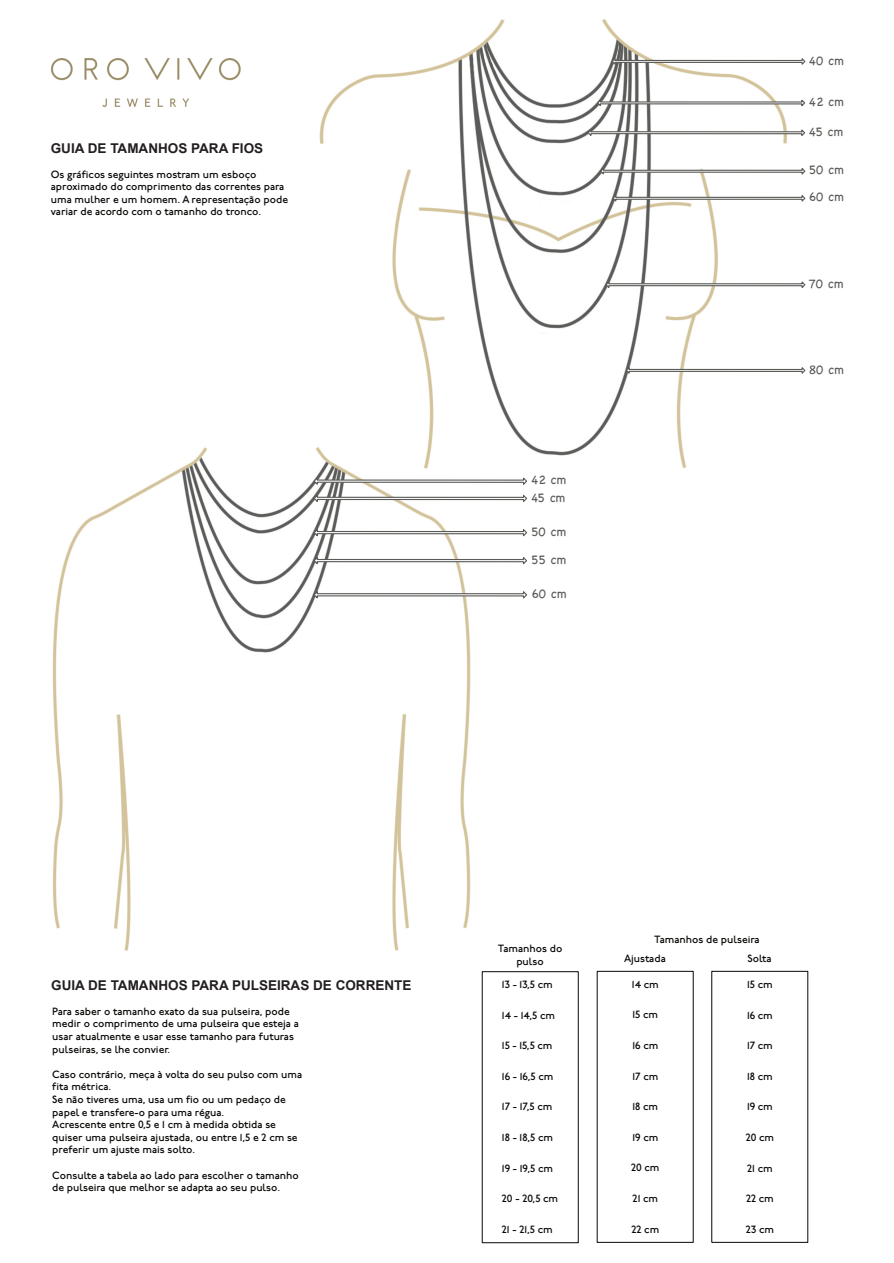
<style>
.page{position:relative;width:894px;height:1263px;background:#fff}
.page>*{position:absolute;margin:0;border:0;box-sizing:border-box;transform-origin:0 0}
.t1{font:700 13.5px "Arial";color:#231f20}
.t2{font:12.75px/17.2px "Chalkboard";color:#5a5b57}
.t3{font:500 10.5px/12.6px "P22 Underground";color:#080704}
</style>
<div class="page">
<img style="left:51px;top:58px;width:190px;height:49px">
<img style="left:319px;top:19px;width:468px;height:450px">
<img style="left:482px;top:28px;width:139px;height:97px">
<svg style="left:610px;top:56px;width:196px;height:11px"></svg>
<svg style="left:595px;top:97px;width:210px;height:11px"></svg>
<svg style="left:586px;top:127px;width:219px;height:11px"></svg>
<svg style="left:599px;top:166px;width:207px;height:11px"></svg>
<svg style="left:611px;top:193px;width:195px;height:11px"></svg>
<svg style="left:604px;top:279px;width:202px;height:11px"></svg>
<svg style="left:624px;top:365px;width:182px;height:11px"></svg>
<img style="left:52px;top:422px;width:467px;height:555px">
<svg style="left:312px;top:555px;width:215px;height:11px"></svg>
<svg style="left:312px;top:589px;width:215px;height:12px"></svg>
<svg style="left:312px;top:527px;width:215px;height:11px"></svg>
<svg style="left:329px;top:493px;width:198px;height:11px"></svg>
<img style="left:197px;top:455px;width:132px;height:64px">
<svg style="left:312px;top:475px;width:215px;height:12px"></svg>
<p class="t1" style="left:51px;top:143px;width:214px">GUIA DE TAMANHOS PARA FIOS</p>
<p class="t3" style="left:51px;top:169px;width:238px">Os gráficos seguintes mostram um esboço aproximado do comprimento das correntes para uma mulher e um homem. A representação pode variar de acordo com o tamanho do tronco.</p>
<p class="t2" style="left:531px;top:471px;width:36px">42 cm<br>45 cm</p>
<p class="t2" style="left:531px;top:518px;width:36px;line-height:27.8px">50 cm<br>55 cm</p>
<p class="t2" style="left:531px;top:585px;width:36px">60 cm</p>
<p class="t2" style="left:808px;top:52px;width:36px">40 cm</p>
<p class="t2" style="left:808px;top:93px;width:36px">42 cm</p>
<p class="t2" style="left:808px;top:123px;width:36px">45 cm</p>
<p class="t2" style="left:808px;top:161px;width:36px">50 cm</p>
<p class="t2" style="left:808px;top:188px;width:36px">60 cm</p>
<p class="t2" style="left:808px;top:275px;width:36px">70 cm</p>
<p class="t2" style="left:808px;top:360px;width:36px">80 cm</p>
<p class="t1" style="left:51px;top:980px;width:362px">GUIA DE TAMANHOS PARA PULSEIRAS DE CORRENTE</p>
<p class="t3" style="left:52px;top:1006px;width:248px">Para saber o tamanho exato da sua pulseira, pode medir o comprimento de uma pulseira que esteja a usar atualmente e usar esse tamanho para futuras pulseiras, se lhe convier.</p>
<p class="t3" style="left:52px;top:1069px;width:251px">Caso contrário, meça à volta do seu pulso com uma fita métrica.<br>Se não tiveres uma, usa um fio ou um pedaço de papel e transfere-o para uma régua.<br>Acrescente entre 0,5 e 1 cm à medida obtida se quiser uma pulseira ajustada, ou entre 1,5 e 2 cm se preferir um ajuste mais solto.</p>
<p class="t3" style="left:52px;top:1170px;width:248px">Consulte a tabela ao lado para escolher o tamanho de pulseira que melhor se adapta ao seu pulso.</p>
<p class="t3" style="left:497px;top:943px;width:66px;text-align:center">Tamanhos do pulso</p>
<p class="t3" style="left:624px;top:930px;width:137px;line-height:19px;text-indent:30px">Tamanhos de pulseira<br>Ajustada</p>
<p class="t3" style="left:747px;top:953px;width:26px">Solta</p>
<p class="t3" style="left:501px;top:979px;width:52px">13 - 13,5 cm</p>
<p class="t3" style="left:501px;top:1010px;width:55px">14 - 14,5 cm</p>
<p class="t3" style="left:501px;top:1040px;width:52px">15 - 15,5 cm</p>
<p class="t3" style="left:501px;top:1071px;width:53px">16 - 16,5 cm</p>
<p class="t3" style="left:501px;top:1101px;width:52px">17 - 17,5 cm</p>
<p class="t3" style="left:501px;top:1132px;width:52px">18 - 18,5 cm</p>
<p class="t3" style="left:501px;top:1163px;width:53px">19 - 19,5 cm</p>
<p class="t3" style="left:501px;top:1193px;width:58px">20 - 20,5 cm</p>
<p class="t3" style="left:501px;top:1224px;width:52px">21 - 21,5 cm</p>
<p class="t3" style="left:631px;top:979px;width:28px">14 cm</p>
<p class="t3" style="left:632px;top:1009px;width:27px">15 cm</p>
<p class="t3" style="left:632px;top:1040px;width:27px">16 cm</p>
<p class="t3" style="left:632px;top:1071px;width:27px">17 cm</p>
<p class="t3" style="left:632px;top:1101px;width:27px">18 cm</p>
<p class="t3" style="left:632px;top:1132px;width:27px">19 cm</p>
<p class="t3" style="left:631px;top:1162px;width:30px">20 cm</p>
<p class="t3" style="left:632px;top:1193px;width:27px">21 cm</p>
<p class="t3" style="left:631px;top:1224px;width:29px">22 cm</p>
<p class="t3" style="left:746px;top:979px;width:27px">15 cm</p>
<p class="t3" style="left:746px;top:1010px;width:27px">16 cm</p>
<p class="t3" style="left:746px;top:1040px;width:27px">17 cm</p>
<p class="t3" style="left:746px;top:1071px;width:27px">18 cm</p>
<p class="t3" style="left:746px;top:1101px;width:27px">19 cm</p>
<p class="t3" style="left:745px;top:1132px;width:30px">20 cm</p>
<p class="t3" style="left:747px;top:1163px;width:27px">21 cm</p>
<p class="t3" style="left:745px;top:1193px;width:29px">22 cm</p>
<p class="t3" style="left:745px;top:1224px;width:29px">23 cm</p>
</div>
